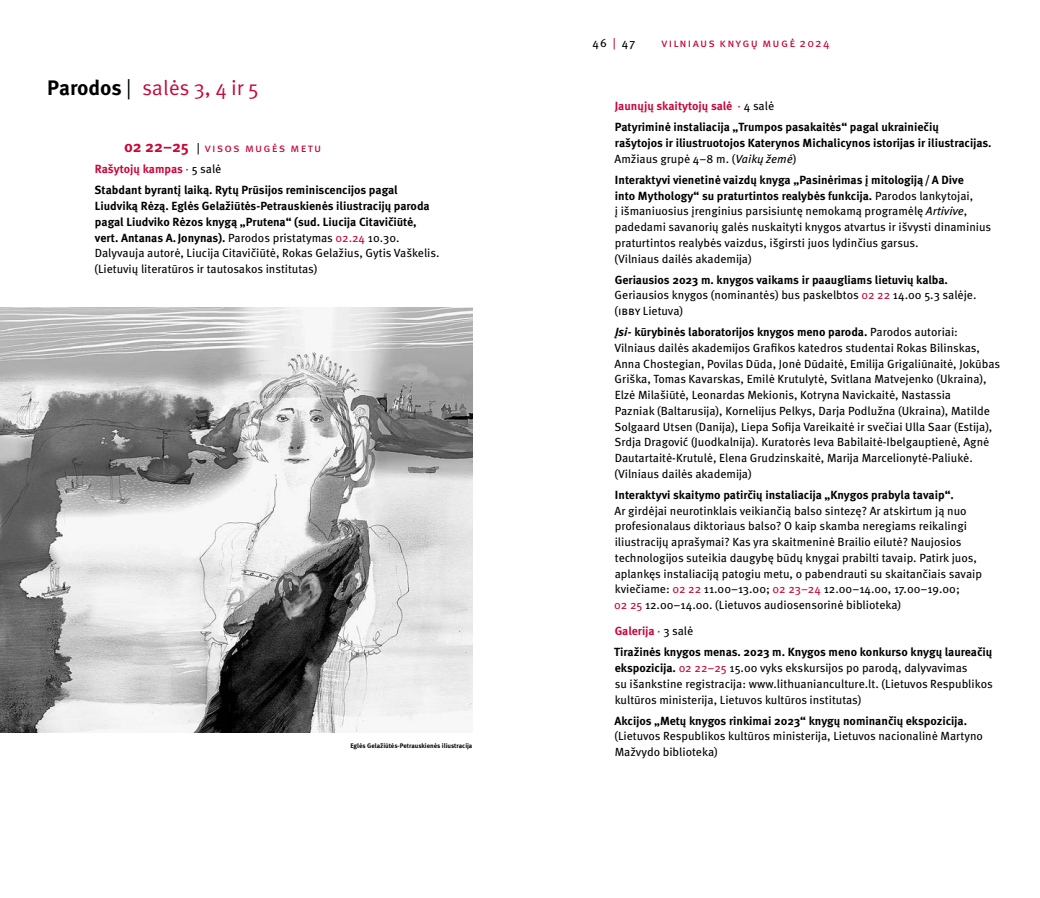
<style>
.page{position:relative;width:1040px;height:898px;background:#fff}
.page>*{position:absolute;margin:0;border:0;box-sizing:border-box;transform-origin:0 0}
.t1{font:21px "Meta Pro";color:#c6093b}
.t2{font:11.85px/15.8px "Meta Pro";color:#000}
.t3{font:700 11.85px/15.8px "Meta Pro";color:#000}
.t4{font:11.85px "Meta Pro";letter-spacing:.1em;color:#c6093b}
.t5{font:700 6.6px "Meta Pro";color:#000}
.s1{font-weight:700;color:#000}
.s2{color:#000}
.s3{font-size:15.75px;color:#c6093b}
.s4{font-weight:400}
.s5{font-weight:400;color:#c6093b}
.s6{color:#c6093b}
.s7{font-weight:400;font-style:italic}
.s8{font-weight:700}
.s9{font-style:italic}
.s10{font-weight:700;font-style:italic}
</style>
<div class="page">
<img style="left:0;top:307px;width:472px;height:425px">
<h1 class="t1" style="left:47px;top:74px;width:213px"><span class="s1">Parodos</span> <span class="s2">|</span> salės 3, 4 ir 5</h1>
<p class="t3" style="left:95px;top:138px;width:304px;line-height:21px;text-indent:29px"><span class="s3">02 22–25</span> <span class="s4">|</span> <span class="s5">visos mugės metu<br></span><span class="s6">Rašytojų kampas</span> <span class="s5">·</span> <span class="s4">5 salė<br></span>Stabdant byrantį laiką. Rytų Prūsijos reminiscencijos pagal</p>
<p class="t3" style="left:94px;top:198px;width:346px">Liudviką Rėzą. Eglės Gelažiūtės-Petrauskienės iliustracijų paroda pagal Liudviko Rėzos knygą „Prutena“ (sud. Liucija Citavičiūtė, vert. Antanas A.Jonynas). <span class="s4">Parodos pristatymas</span> <span class="s5">02.24</span> <span class="s4">10.30.<br>Dalyvauja autorė, Liucija Citavičiūtė, Rokas Gelažius, Gytis Vaškelis. (Lietuvių literatūros ir tautosakos institutas)</span></p>
<p class="t5" style="left:350px;top:742px;width:123px">Eglės Gelažiūtės-Petrauskienės iliustracija</p>
<p class="t2" style="left:592px;top:36px;width:44px">46 <span class="s6">|</span> 47</p>
<p class="t4" style="left:661px;top:36px;width:170px">vilniaus knygų mugė 2024</p>
<p class="t3" style="left:615px;top:96px;width:325px;line-height:21px"><span class="s6">Jaunųjų skaitytojų salė</span> <span class="s5">·</span> <span class="s4">4 salė<br></span>Patyriminė instaliacija „Trumpos pasakaitės“ pagal ukrainiečių</p>
<p class="t3" style="left:614px;top:135px;width:378px">rašytojos ir iliustruotojos Katerynos Michalicynos istorijas ir iliustracijas.<br><span class="s4">Amžiaus grupė 4–8 m. (</span><span class="s7">Vaikų žemė</span><span class="s4">)</span></p>
<p class="t2" style="left:614px;top:172px;width:378px"><span class="s8">Interaktyvi vienetinė vaizdų knyga „Pasinėrimas į mitologiją/A Dive<br>into Mythology“ su praturtintos realybės funkcija.</span> Parodos lankytojai,<br>į išmaniuosius įrenginius parsisiuntę nemokamą programėlę <span class="s9">Artivive</span>, padedami savanorių galės nuskaityti knygos atvartus ir išvysti dinaminius praturtintos realybės vaizdus, išgirsti juos lydinčius garsus.<br>(Vilniaus dailės akademija)</p>
<p class="t2" style="left:614px;top:272px;width:363px"><span class="s8">Geriausios 2023 m. knygos vaikams ir paaugliams lietuvių kalba.<br></span>Geriausios knygos (nominantės) bus paskelbtos <span class="s6">02 22</span> 14.00 5.3 salėje. (I BBY Lietuva)</p>
<p class="t2" style="left:614px;top:324px;width:387px"><span class="s10">Įsi-</span> <span class="s8">kūrybinės laboratorijos knygos meno paroda.</span> Parodos autoriai:<br>Vilniaus dailės akademijos Grafikos katedros studentai Rokas Bilinskas, Anna Chostegian, Povilas Dūda, Jonė Dūdaitė, Emilija Grigaliūnaitė, Jokūbas Griška, Tomas Kavarskas, Emilė Krutulytė, Svitlana Matvejenko (Ukraina), Elzė Milašiūtė, Leonardas Mekionis, Kotryna Navickaitė, Nastassia<br>Pazniak (Baltarusija), Kornelijus Pelkys, Darja Podlužna (Ukraina), Matilde Solgaard Utsen (Danija), Liepa Sofija Vareikaitė ir svečiai Ulla Saar (Estija), Srdja Dragović (Juodkalnija). Kuratorės Ieva Babilaitė-Ibelgauptienė, Agnė Dautartaitė-Krutulė, Elena Grudzinskaitė, Marija Marcelionytė-Paliukė. (Vilniaus dailės akademija)</p>
<p class="t3" style="left:615px;top:487px;width:340px">Interaktyvi skaitymo patirčių instaliacija „Knygos prabyla tavaip“.</p>
<p class="t2" style="left:614px;top:503px;width:369px">Ar girdėjai neurotinklais veikiančią balso sintezę? Ar atskirtum ją nuo profesionalaus diktoriaus balso? O kaip skamba neregiams reikalingi iliustracijų aprašymai? Kas yra skaitmeninė Brailio eilutė? Naujosios technologijos suteikia daugybę būdų knygai prabilti tavaip. Patirk juos, aplankęs instaliaciją patogiu metu, o pabendrauti su skaitančiais savaip kviečiame: <span class="s6">02 22</span> 11.00–13.00; <span class="s6">02 23–24</span> 12.00–14.00, 17.00–19.00;<br><span class="s6">02 25</span> 12.00–14.00. (Lietuvos audiosensorinė biblioteka)</p>
<p class="t3" style="left:614px;top:621px;width:379px;line-height:21px"><span class="s6">Galerija</span> <span class="s5">·</span> <span class="s4">3 salė<br></span>Tiražinės knygos menas. 2023 m. Knygos meno konkurso knygų laureačių</p>
<p class="t2" style="left:614px;top:660px;width:379px"><span class="s8">ekspozicija.</span> <span class="s6">02 22–25</span> 15.00 vyks ekskursijos po parodą, dalyvavimas<br>su išankstine registracija: www.lithuanianculture.lt. (Lietuvos Respublikos kultūros ministerija, Lietuvos kultūros institutas)</p>
<p class="t3" style="left:614px;top:713px;width:354px">Akcijos „Metų knygos rinkimai 2023“ knygų nominančių ekspozicija.</p>
<p class="t2" style="left:614px;top:729px;width:370px">(Lietuvos Respublikos kultūros ministerija, Lietuvos nacionalinė Martyno<br>Mažvydo biblioteka)</p>
</div>
